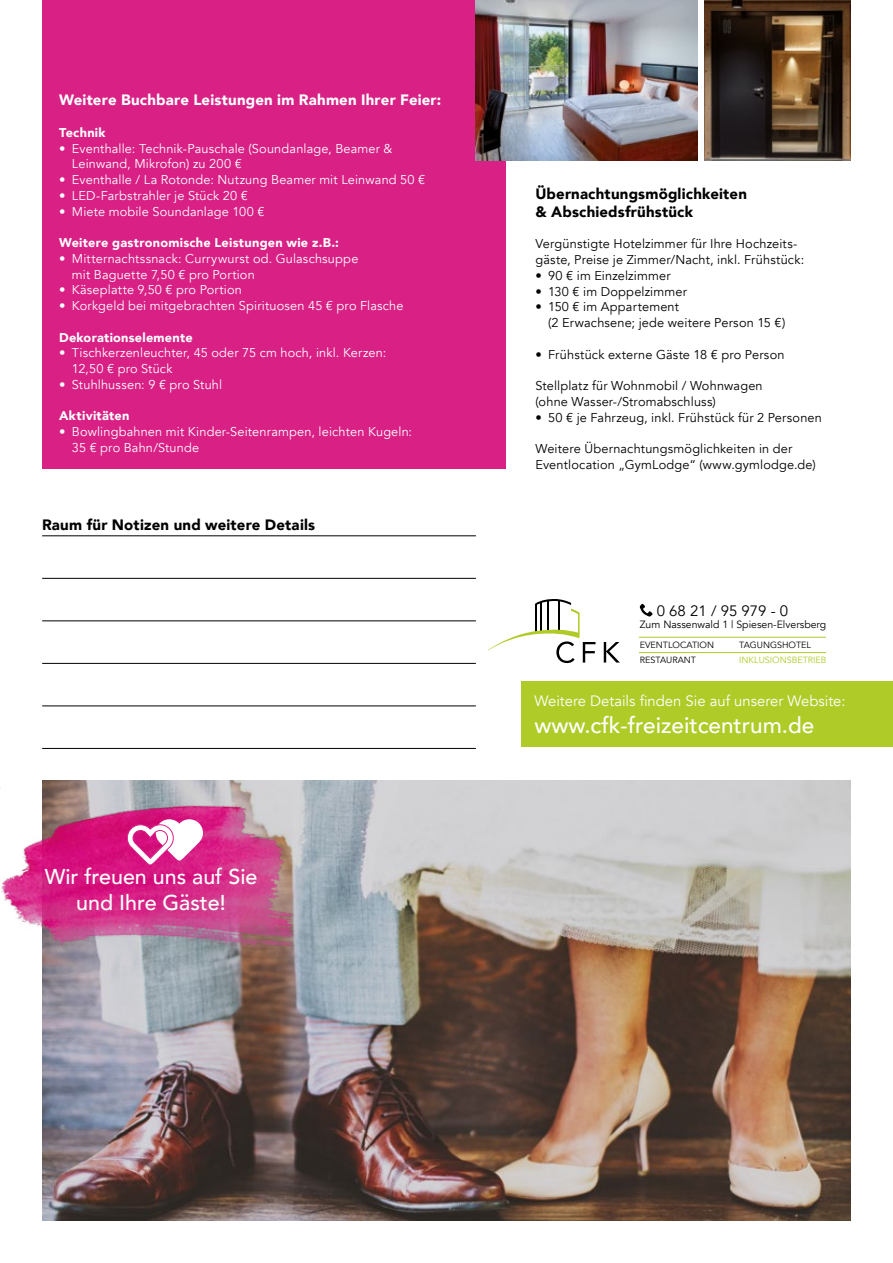
<style>
.page{position:relative;width:893px;height:1263px;background:#fff}
.page>*{position:absolute;margin:0;border:0;box-sizing:border-box;transform-origin:0 0}
.t1{font:500 22.5px "Avenir";color:#fff}
.t2{font:500 21.45px/25.8px "Avenir";color:#fff;text-align:center}
.t3{font:900 15px/18px "Avenir";letter-spacing:.015em;color:#000}
.t4{font:900 15px "Avenir";letter-spacing:.015em;color:#fff}
.t5{font:15px "Avenir";color:#fff}
.t6{font:15px "Avenir";color:#000}
.t7{font:12.75px/15.8px "Avenir";letter-spacing:.015em;color:#fff}
.t8{font:12.75px/15.8px "Avenir";letter-spacing:.015em;color:#000}
.t9{font:900 12.75px "Avenir";letter-spacing:.02em;color:#fff}
.t10{font:10.5px "Avenir";color:#000}
.t11{font:9px/15px "Avenir";color:#000}
.t12{font:9px "Avenir";color:#afcb27}
</style>
<div class="page">
<img style="left:42px;top:780px;width:808px;height:440px">
<div style="left:522px;top:681px;width:371px;height:66px;background:#afcb27"></div>
<div style="left:42px;top:0;width:464px;height:469px;background:#d82085"></div>
<hr style="left:42px;top:535px;width:434px;height:1px;background:#000">
<hr style="left:42px;top:578px;width:434px;height:1px;background:#000">
<hr style="left:42px;top:620px;width:434px;height:1px;background:#000">
<hr style="left:42px;top:663px;width:434px;height:1px;background:#000">
<hr style="left:42px;top:705px;width:434px;height:1px;background:#000">
<hr style="left:42px;top:748px;width:434px;height:1px;background:#000">
<svg style="left:488px;top:599px;width:107px;height:64px"></svg>
<svg style="left:604px;top:642px;width:16px;height:20px"></svg>
<svg style="left:640px;top:604px;width:12px;height:13px"></svg>
<hr style="left:639px;top:652px;width:187px;height:1px;background:#afcb27">
<hr style="left:639px;top:637px;width:187px;height:1px;background:#afcb27">
<img style="left:0;top:784px;width:302px;height:174px">
<svg style="left:126px;top:819px;width:77px;height:47px"></svg>
<img style="left:705px;top:0;width:145px;height:160px">
<img style="left:476px;top:0;width:221px;height:160px">
<p class="t4" style="left:59px;top:87px;width:384px">Weitere Buchbare Leistungen im Rahmen Ihrer Feier:</p>
<p class="t9" style="left:59px;top:121px;width:48px">Technik</p>
<p class="t7" style="left:72px;top:140px;width:322px;text-indent:-13px">• Eventhalle: Technik-Pauschale (Soundanlage, Beamer &amp;<br>Leinwand, Mikrofon) zu 200 €</p>
<p class="t7" style="left:59px;top:172px;width:368px">• Eventhalle / La Rotonde: Nutzung Beamer mit Leinwand 50 €</p>
<p class="t7" style="left:59px;top:188px;width:190px">• LED-Farbstrahler je Stück 20 €</p>
<p class="t7" style="left:59px;top:203px;width:207px">• Miete mobile Soundanlage 100 €</p>
<p class="t9" style="left:59px;top:232px;width:281px">Weitere gastronomische Leistungen wie z.B.:</p>
<p class="t7" style="left:72px;top:251px;width:288px;text-indent:-13px">• Mitternachtssnack: Currywurst od. Gulaschsuppe mit Baguette 7,50 € pro Portion</p>
<p class="t7" style="left:59px;top:282px;width:184px">• Käseplatte 9,50 € pro Portion</p>
<p class="t7" style="left:59px;top:298px;width:346px">• Korkgeld bei mitgebrachten Spirituosen 45 € pro Flasche</p>
<p class="t9" style="left:59px;top:326px;width:135px">Dekorationselemente</p>
<p class="t7" style="left:72px;top:345px;width:316px;text-indent:-13px">• Tischkerzenleuchter, 45 oder 75 cm hoch, inkl. Kerzen:<br>12,50 € pro Stück</p>
<p class="t7" style="left:59px;top:377px;width:164px">• Stuhlhussen: 9 € pro Stuhl</p>
<p class="t9" style="left:59px;top:405px;width:72px">Aktivitäten</p>
<p class="t7" style="left:72px;top:424px;width:342px;text-indent:-13px">• Bowlingbahnen mit Kinder-Seitenrampen, leichten Kugeln:<br>35 € pro Bahn/Stunde</p>
<p class="t3" style="left:42px;top:515px;width:275px">Raum für Notizen und weitere Details</p>
<h2 class="t2" style="left:45px;top:863px;width:214px">Wir freuen uns auf Sie und Ihre Gäste!</h2>
<p class="t3" style="left:535px;top:184px;width:213px">Übernachtungsmöglichkeiten &amp; Abschiedsfrühstück</p>
<p class="t8" style="left:535px;top:236px;width:270px">Vergünstigte Hotelzimmer für Ihre Hochzeits&shy;gäste, Preise je Zimmer/Nacht, inkl. Frühstück:</p>
<p class="t8" style="left:535px;top:268px;width:137px">• 90 € im Einzelzimmer</p>
<p class="t8" style="left:535px;top:284px;width:153px">• 130 € im Doppelzimmer</p>
<p class="t8" style="left:548px;top:299px;width:239px;text-indent:-13px">• 150 € im Appartement<br>(2 Erwachsene; jede weitere Person 15 €)</p>
<p class="t8" style="left:535px;top:347px;width:251px">• Frühstück externe Gäste 18 € pro Person</p>
<p class="t8" style="left:535px;top:378px;width:229px">Stellplatz für Wohnmobil / Wohnwagen (ohne Wasser-/Stromabschluss)</p>
<p class="t8" style="left:535px;top:410px;width:288px">• 50 € je Fahrzeug, inkl. Frühstück für 2 Personen</p>
<p class="t8" style="left:535px;top:441px;width:282px">Weitere Übernachtungsmöglichkeiten in der<br>Eventlocation „GymLodge“ (www.gymlodge.de)</p>
<p class="t6" style="left:657px;top:601px;width:133px">0 68 21 / 95 979 - 0</p>
<p class="t10" style="left:640px;top:618px;width:188px">Zum Nassenwald 1 | Spiesen-Elversberg</p>
<p class="t11" style="left:640px;top:638px;width:76px">EVENTLOCATION<br>RESTAURANT</p>
<p class="t11" style="left:739px;top:638px;width:73px">TAGUNGSHOTEL</p>
<p class="t12" style="left:739px;top:655px;width:89px">INKLUSIONSBETRIEB</p>
<p class="t5" style="left:534px;top:692px;width:313px">Weitere Details finden Sie auf unserer Website:</p>
<h1 class="t1" style="left:534px;top:706px;width:282px">www.cfk-freizeitcentrum.de</h1>
</div>
